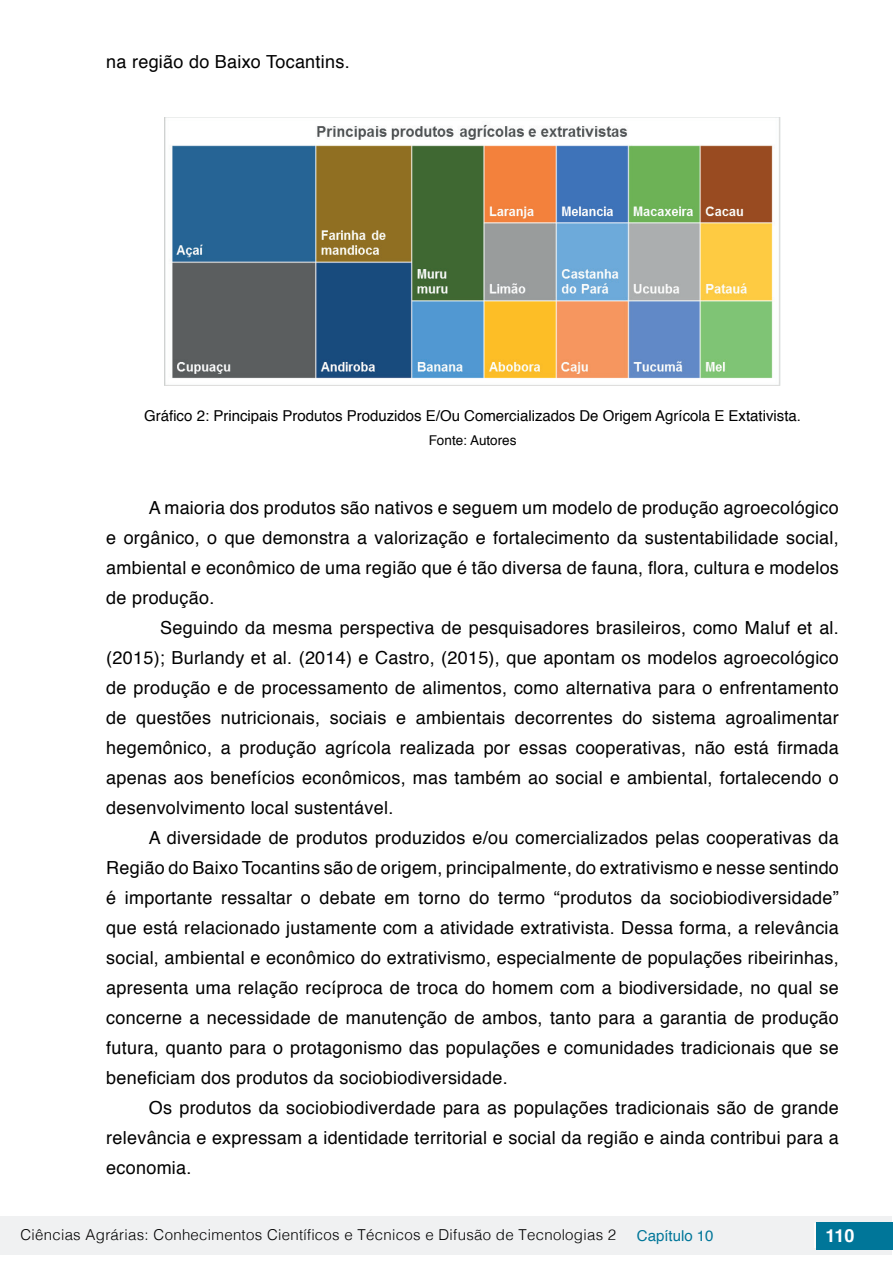
<style>
.page{position:relative;width:893px;height:1263px;background:#fff}
.page>*{position:absolute;margin:0;border:0;box-sizing:border-box;transform-origin:0 0}
.t1{font:18px/30px "Helvetica";letter-spacing:.015em;color:#000;text-align:justify}
.t2{font:700 18px "Helvetica";color:#fff}
.t3{font:15px "Helvetica";color:#000}
.t4{font:300 15px "Helvetica";letter-spacing:.02em;color:#000}
.t5{font:15px "Helvetica";color:#007699}
.t6{font:13.5px "Helvetica";color:#000}
</style>
<div class="page">
<div style="left:1px;top:1216px;width:891px;height:38px;background:#f0f1f2"></div>
<div style="left:816px;top:1222px;width:77px;height:27px;background:#007699"></div>
<svg style="left:815px;top:1224px;width:1px;height:24px"></svg>
<img style="left:165px;top:118px;width:615px;height:268px">
<p class="t1" style="left:106px;top:47px;width:245px">na região do Baixo Tocantins.</p>
<p class="t3" style="left:144px;top:404px;width:658px">Gráfico 2: Principais Produtos Produzidos E/Ou Comercializados De Origem Agrícola E Extativista.</p>
<p class="t6" style="left:429px;top:430px;width:89px">Fonte: Autores</p>
<p class="t1" style="left:106px;top:493px;width:734px;text-indent:43px">A maioria dos produtos são nativos e seguem um modelo de produção agroecológico e orgânico, o que demonstra a valorização e fortalecimento da sustentabilidade social, ambiental e econômico de uma região que é tão diversa de fauna, flora, cultura e modelos de produção.</p>
<p class="t1" style="left:106px;top:613px;width:734px;text-indent:54px">Seguindo da mesma perspectiva de pesquisadores brasileiros, como Maluf et al. (2015); Burlandy et al. (2014) e Castro, (2015), que apontam os modelos agroecológico de produção e de processamento de alimentos, como alternativa para o enfrentamento de questões nutricionais, sociais e ambientais decorrentes do sistema agroalimentar hegemônico, a produção agrícola realizada por essas cooperativas, não está firmada apenas aos benefícios econômicos, mas também ao social e ambiental, fortalecendo o desenvolvimento local sustentável.</p>
<p class="t1" style="left:106px;top:823px;width:734px;text-indent:43px">A diversidade de produtos produzidos e/ou comercializados pelas cooperativas da Região do Baixo Tocantins são de origem, principalmente, do extrativismo e nesse sentindo é importante ressaltar o debate em torno do termo “produtos da sociobiodiversidade” que está relacionado justamente com a atividade extrativista. Dessa forma, a relevância social, ambiental e econômico do extrativismo, especialmente de populações ribeirinhas, apresenta uma relação recíproca de troca do homem com a biodiversidade, no qual se concerne a necessidade de manutenção de ambos, tanto para a garantia de produção futura, quanto para o protagonismo das populações e comunidades tradicionais que se beneficiam dos produtos da sociobiodiversidade.</p>
<p class="t1" style="left:106px;top:1093px;width:734px;text-indent:43px">Os produtos da sociobiodiverdade para as populações tradicionais são de grande relevância e expressam a identidade territorial e social da região e ainda contribui para a economia.</p>
<p class="t4" style="left:20px;top:1222px;width:597px">Ciências Agrárias: Conhecimentos Científicos e Técnicos e Difusão de Tecnologias 2</p>
<p class="t5" style="left:637px;top:1224px;width:78px">Capítulo 10</p>
<p class="t2" style="left:825px;top:1221px;width:31px">110</p>
</div>
